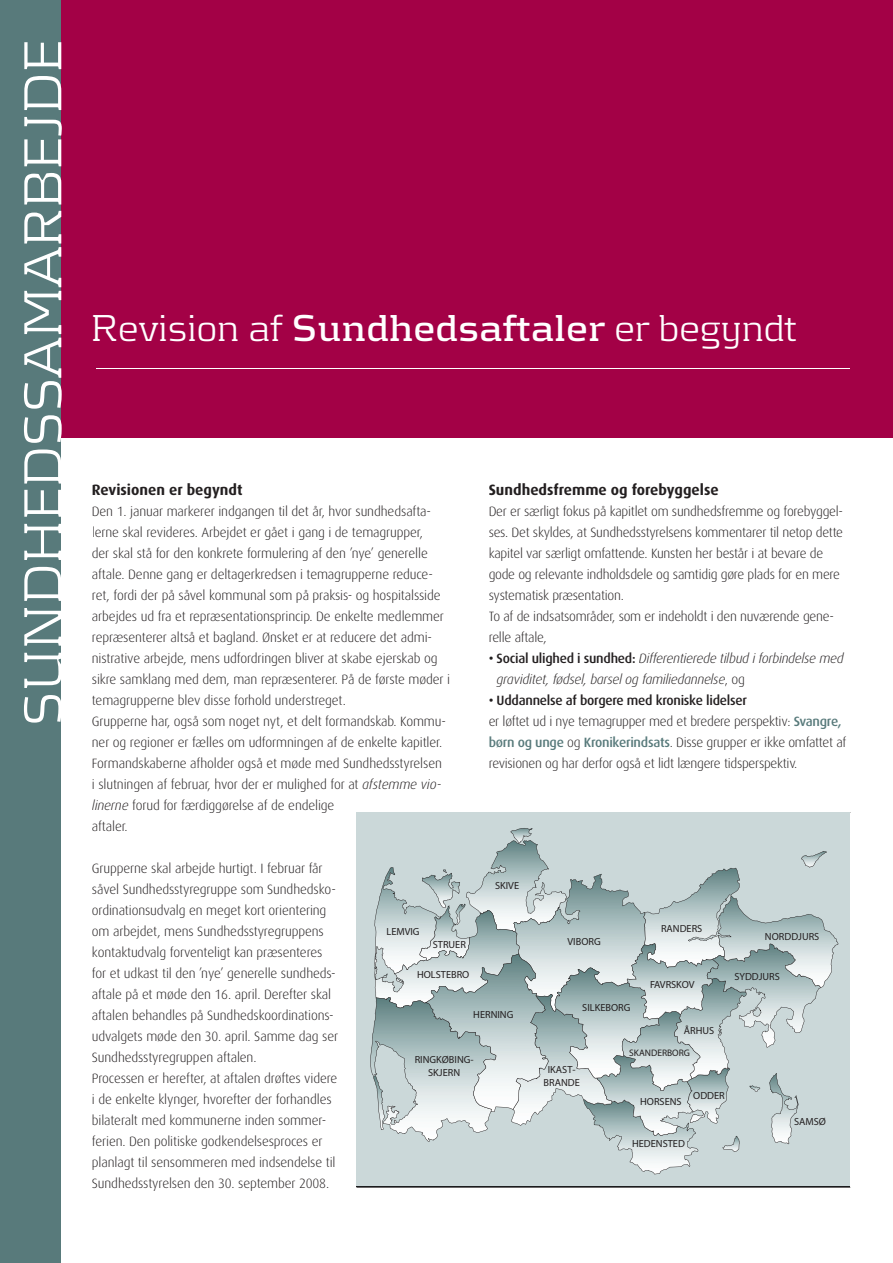
<style>
.page{position:relative;width:893px;height:1263px;background:#fff}
.page>*{position:absolute;margin:0;border:0;box-sizing:border-box;transform-origin:0 0}
.t1{font:300 55.5px "Kontrapunkt";color:#fff}
.t2{font:300 39px "Kontrapunkt";color:#fff}
.t3{font:700 15px "Dax";color:#231f20}
.t4{font:300 13.5px/21px "Dax";letter-spacing:-.01em;color:#231f20}
.t5{font:italic 300 13.5px/21px "Dax";letter-spacing:-.02em;color:#231f20}
.t6{font:10.35px/12.5px "Myriad";color:#231f20;text-align:center}
.t7{font:9.45px "Myriad";color:#231f20}
.s1{font-weight:700}
.s2{font-weight:500;font-style:normal}
.s3{font-style:normal}
.s4{font-weight:500}
.s5{font-weight:500;color:#587a7b}
.s6{font-style:italic}
</style>
<div class="page">
<div style="left:0;top:0;width:893px;height:438px;background:#a30146"></div>
<hr style="left:96px;top:368px;width:754px;height:1px;background:#fff">
<div style="left:0;top:0;width:61px;height:1263px;background:#587a7b"></div>
<svg style="left:356px;top:812px;width:494px;height:1px"></svg>
<div style="left:356px;top:813px;width:494px;height:374px;background:#cbd8d9"></div>
<svg style="left:370px;top:828px;width:468px;height:346px"></svg>
<svg style="left:356px;top:1187px;width:494px;height:1px"></svg>
<h1 class="t1" style="left:10px;top:726px;width:688px;rotate:-90deg">SUNDHEDSSAMARBEJDE</h1>
<h2 class="t2" style="left:91px;top:306px;width:708px">Revision af <span class="s1">Sundhedsaftaler</span> er begyndt</h2>
<p class="t3" style="left:489px;top:481px;width:232px">Sundhedsfremme og forebyggelse</p>
<p class="t4" style="left:489px;top:501px;width:356px">Der er særligt fokus på kapitlet om sundhedsfremme og forebyggel&shy;ses. Det skyldes, at Sundhedsstyrelsens kommentarer til netop dette kapitel var særligt omfattende. Kunsten her består i at bevare de gode og relevante indholdsdele og samtidig gøre plads for en mere systematisk præsentation.<br>To af de indsatsområder, som er indeholdt i den nuværende gene&shy;relle aftale,</p>
<p class="t5" style="left:497px;top:648px;width:348px;text-indent:-8px"><span class="s2">• Social ulighed i sundhed:</span> Differentierede tilbud i forbindelse med graviditet, fødsel, barsel og familiedannelse<span class="s3">, og</span></p>
<p class="t4" style="left:489px;top:690px;width:359px"><span class="s4">• Uddannelse af borgere med kroniske lidelser<br></span>er løftet ud i nye temagrupper med et bredere perspektiv: <span class="s5">Svangre, børn og unge</span> og <span class="s5">Kronikerindsats</span>. Disse grupper er ikke omfattet af revisionen og har derfor også et lidt længere tidsperspektiv.</p>
<p class="t3" style="left:92px;top:481px;width:152px">Revisionen er begyndt</p>
<p class="t4" style="left:92px;top:501px;width:360px">Den 1. januar markerer indgangen til det år, hvor sundhedsafta&shy;lerne skal revideres. Arbejdet er gået i gang i de temagrupper,<br>der skal stå for den konkrete formulering af den ’nye’ generelle aftale. Denne gang er deltagerkredsen i temagrupperne reduce&shy;ret, fordi der på såvel kommunal som på praksis- og hospitalsside arbejdes ud fra et repræsentationsprincip. De enkelte medlemmer repræsenterer altså et bagland. Ønsket er at reducere det admi&shy;nistrative arbejde, mens udfordringen bliver at skabe ejerskab og sikre samklang med dem, man repræsenterer. På de første møder i temagrupperne blev disse forhold understreget.<br>Grupperne har, også som noget nyt, et delt formandskab. Kommu&shy;ner og regioner er fælles om udformningen af de enkelte kapitler.<br>Formandskaberne afholder også et møde med Sundhedsstyrelsen<br>i slutningen af februar, hvor der er mulighed for at <span class="s6">afstemme vio&shy;linerne</span> forud for færdiggørelse af de endelige<br>aftaler.</p>
<p class="t4" style="left:92px;top:858px;width:248px">Grupperne skal arbejde hurtigt. I februar får såvel Sundhedsstyregruppe som Sundhedsko&shy;ordinationsudvalg en meget kort orientering om arbejdet, mens Sundhedsstyregruppens kontaktudvalg forventeligt kan præsenteres for et udkast til den ’nye’ generelle sundheds&shy;aftale på et møde den 16. april. Derefter skal aftalen behandles på Sundhedskoordinations&shy;udvalgets møde den 30. april. Samme dag ser Sundhedsstyregruppen aftalen.<br>Processen er herefter, at aftalen drøftes videre i de enkelte klynger, hvorefter der forhandles bilateralt med kommunerne inden sommer&shy;ferien. Den politiske godkendelsesproces er planlagt til sensommeren med indsendelse til Sundhedsstyrelsen den 30. september 2008.</p>
<p class="t6" style="left:495px;top:880px;width:26px">SKIVE</p>
<p class="t6" style="left:661px;top:922px;width:43px">RANDERS</p>
<p class="t6" style="left:386px;top:925px;width:35px">LEMVIG</p>
<p class="t6" style="left:765px;top:930px;width:56px">NORDDJURS</p>
<p class="t6" style="left:567px;top:936px;width:35px">VIBORG</p>
<p class="t6" style="left:433px;top:938px;width:35px">STRUER</p>
<p class="t6" style="left:417px;top:969px;width:54px">HOLSTEBRO</p>
<p class="t6" style="left:734px;top:970px;width:47px">SYDDJURS</p>
<p class="t6" style="left:650px;top:978px;width:46px">FAVRSKOV</p>
<p class="t6" style="left:582px;top:1002px;width:50px">SILKEBORG</p>
<p class="t6" style="left:473px;top:1009px;width:42px">HERNING</p>
<p class="t6" style="left:684px;top:1025px;width:32px">ÅRHUS</p>
<p class="t7" style="left:629px;top:1048px;width:62px">SKANDERBORG</p>
<p class="t6" style="left:415px;top:1054px;width:60px">RINGKØBING-<br>SKJERN</p>
<p class="t6" style="left:544px;top:1064px;width:38px">IKAST-<br>BRANDE</p>
<p class="t6" style="left:693px;top:1090px;width:33px">ODDER</p>
<p class="t6" style="left:640px;top:1096px;width:43px">HORSENS</p>
<p class="t6" style="left:794px;top:1116px;width:33px">SAMSØ</p>
<p class="t6" style="left:632px;top:1138px;width:54px">HEDENSTED</p>
</div>
